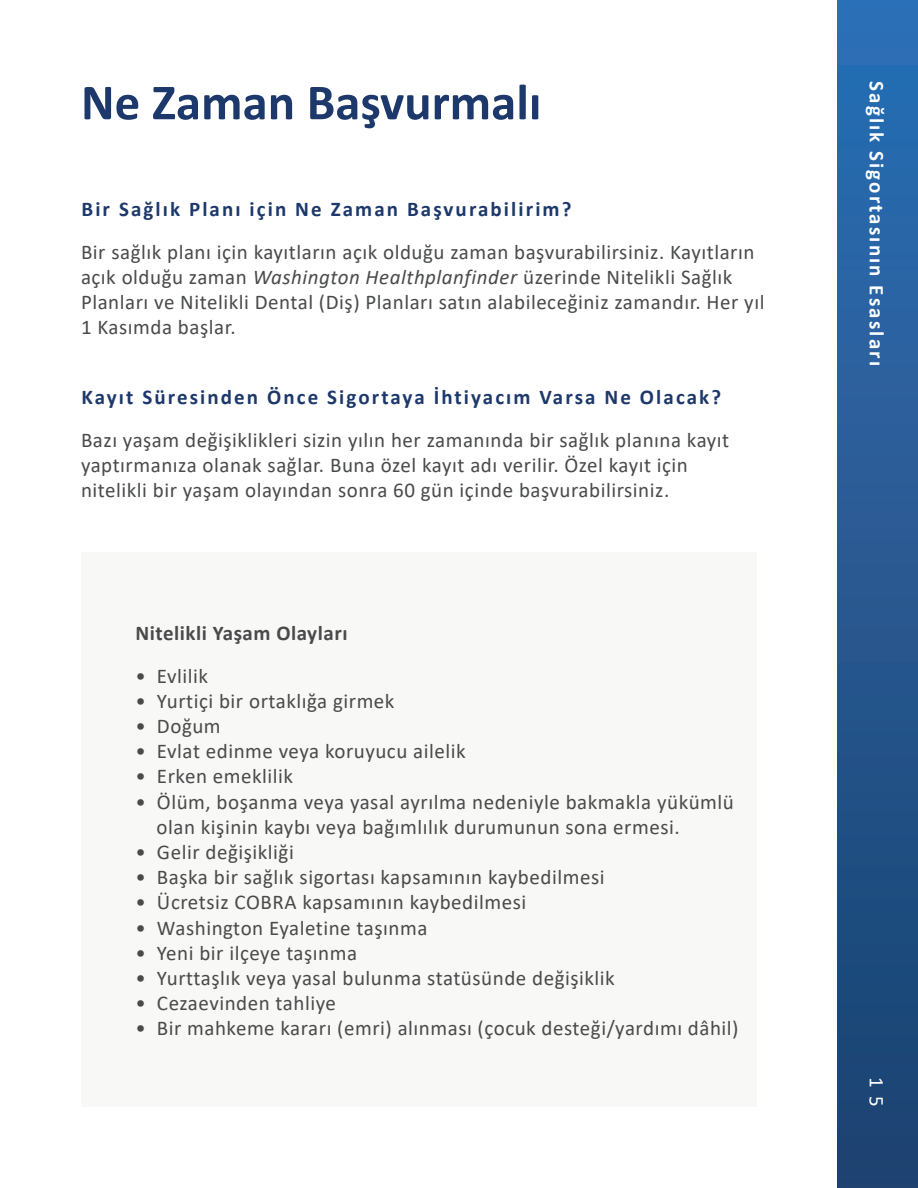
<style>
.page{position:relative;width:918px;height:1188px;background:#fff}
.page>*{position:absolute;margin:0;border:0;box-sizing:border-box;transform-origin:0 0}
.t1{font:700 51px "Calibri";color:#1d386a}
.t2{font:21px/25.2px "Calibri";letter-spacing:.025em;color:#494a4a}
.t3{font:700 21px "Calibri";letter-spacing:.1em;color:#1d386a}
.t4{font:700 21px "Calibri";letter-spacing:.1em;color:#fff}
.t5{font:700 21px "Calibri";letter-spacing:.025em;color:#4a4a4b}
.t6{font:21px "Calibri";color:#fff}
.s1{font-style:italic}
</style>
<div class="page">
<div style="left:837px;top:0;width:81px;height:1188px;background:linear-gradient(to bottom,#2d6fb5,#1c416e)"></div>
<div style="left:81px;top:552px;width:675px;height:555px;background:#f8f8f7"></div>
<p class="t1" style="left:81px;top:66px;width:462px">Ne Zaman Başvurmalı</p>
<p class="t3" style="left:81px;top:194px;width:492px">Bir Sağlık Planı için Ne Zaman Başvurabilirim?</p>
<p class="t2" style="left:81px;top:239px;width:685px">Bir sağlık planı için kayıtların açık olduğu zaman başvurabilirsiniz. Kayıtların açık olduğu zaman <span class="s1">Washington Healthplanfinder</span> üzerinde Nitelikli Sağlık Planları ve Nitelikli Dental (Diş) Planları satın alabileceğiniz zamandır. Her yıl 1 Kasımda başlar.</p>
<p class="t3" style="left:81px;top:382px;width:641px">Kayıt Süresinden Önce Sigortaya İhtiyacım Varsa Ne Olacak?</p>
<p class="t2" style="left:81px;top:427px;width:650px">Bazı yaşam değişiklikleri sizin yılın her zamanında bir sağlık planına kayıt yaptırmanıza olanak sağlar. Buna özel kayıt adı verilir. Özel kayıt için nitelikli bir yaşam olayından sonra 60 gün içinde başvurabilirsiniz.</p>
<p class="t5" style="left:135px;top:618px;width:214px">Nitelikli Yaşam Olayları</p>
<p class="t2" style="left:135px;top:662px;width:74px">• Evlilik</p>
<p class="t2" style="left:135px;top:688px;width:261px">• Yurtiçi bir ortaklığa girmek</p>
<p class="t2" style="left:135px;top:713px;width:87px">• Doğum</p>
<p class="t2" style="left:135px;top:738px;width:332px">• Evlat edinme veya koruyucu ailelik</p>
<p class="t2" style="left:135px;top:763px;width:159px">• Erken emeklilik</p>
<p class="t2" style="left:135px;top:788px;width:600px">• Ölüm, boşanma veya yasal ayrılma nedeniyle bakmakla yükümlü</p>
<p class="t2" style="left:157px;top:814px;width:525px">olan kişinin kaybı veya bağımlılık durumunun sona ermesi.</p>
<p class="t2" style="left:135px;top:839px;width:160px">• Gelir değişikliği</p>
<p class="t2" style="left:135px;top:864px;width:471px">• Başka bir sağlık sigortası kapsamının kaybedilmesi</p>
<p class="t2" style="left:135px;top:889px;width:392px">• Ücretsiz COBRA kapsamının kaybedilmesi</p>
<p class="t2" style="left:135px;top:914px;width:293px">• Washington Eyaletine taşınma</p>
<p class="t2" style="left:135px;top:940px;width:223px">• Yeni bir ilçeye taşınma</p>
<p class="t2" style="left:135px;top:965px;width:481px">• Yurttaşlık veya yasal bulunma statüsünde değişiklik</p>
<p class="t2" style="left:135px;top:990px;width:202px">• Cezaevinden tahliye</p>
<p class="t2" style="left:135px;top:1015px;width:605px">• Bir mahkeme kararı (emri) alınması (çocuk desteği/yardımı dâhil)</p>
<p class="t4" style="left:892px;top:81px;width:286px;rotate:90deg">Sağlık Sigortasının Esasları</p>
<p class="t6" style="left:891px;top:1077px;width:31px;rotate:90deg">1 5</p>
</div>
